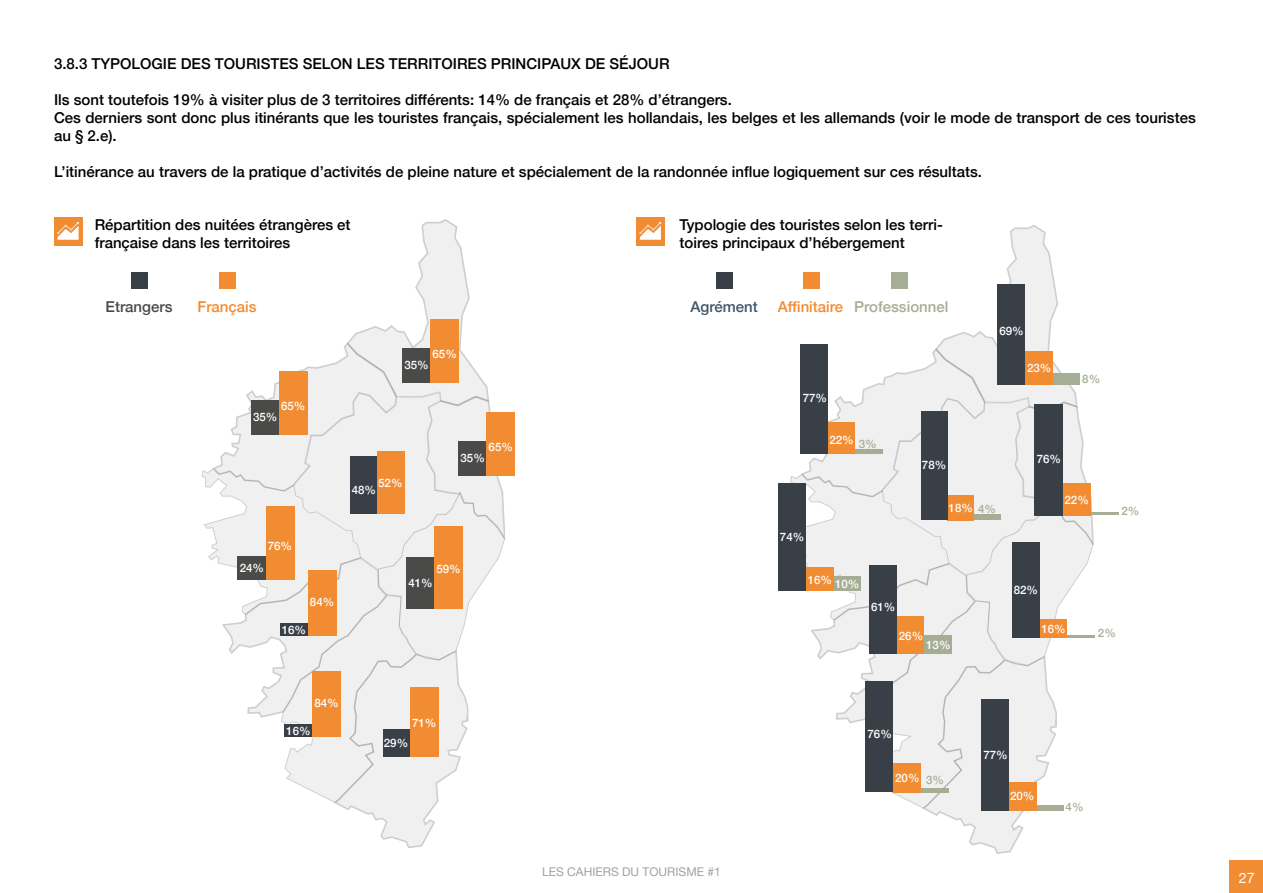
<style>
.page{position:relative;width:1263px;height:893px;background:#fff}
.page>*{position:absolute;margin:0;border:0;box-sizing:border-box;transform-origin:0 0}
.t1{font:500 15px/18px "Helvetica Neue";color:#000}
.t2{font:500 15px "Helvetica Neue";color:#a5ae94}
.t3{font:500 15px "Helvetica Neue";color:#4a4a49}
.t4{font:500 15px "Helvetica Neue";color:#f28c32}
.t5{font:500 15px "Helvetica Neue";color:#425668}
.t6{font:14.4px "Helvetica Neue";color:#fff}
.t7{font:12px "Helvetica Neue";color:#a69fa3}
.t8{font:500 11.55px "Helvetica Neue";color:#fff}
.t9{font:500 11.55px "Helvetica Neue";color:#a5ae94}
.s1{color:#f28c32}
.s2{color:#a5ae94}
</style>
<div class="page">
<svg style="left:201px;top:219px;width:304px;height:629px"></svg>
<svg style="left:790px;top:225px;width:305px;height:629px"></svg>
<div style="left:403px;top:348px;width:28px;height:34px;background:#4a4a49"></div>
<div style="left:251px;top:400px;width:28px;height:34px;background:#4a4a49"></div>
<div style="left:459px;top:442px;width:28px;height:34px;background:#4a4a49"></div>
<div style="left:431px;top:319px;width:28px;height:63px;background:#f28c32"></div>
<div style="left:279px;top:371px;width:28px;height:63px;background:#f28c32"></div>
<div style="left:487px;top:412px;width:28px;height:64px;background:#f28c32"></div>
<div style="left:350px;top:456px;width:27px;height:58px;background:#383f47"></div>
<div style="left:377px;top:451px;width:27px;height:63px;background:#f28c32"></div>
<div style="left:238px;top:557px;width:28px;height:23px;background:#4a4a49"></div>
<div style="left:266px;top:506px;width:28px;height:74px;background:#f28c32"></div>
<div style="left:407px;top:557px;width:28px;height:51px;background:#4a4a49"></div>
<div style="left:435px;top:526px;width:28px;height:82px;background:#f28c32"></div>
<div style="left:383px;top:729px;width:27px;height:28px;background:#383f47"></div>
<div style="left:410px;top:688px;width:28px;height:69px;background:#f28c32"></div>
<div style="left:284px;top:724px;width:29px;height:13px;background:#383f47"></div>
<div style="left:280px;top:623px;width:28px;height:13px;background:#383f47"></div>
<div style="left:313px;top:671px;width:28px;height:66px;background:#f28c32"></div>
<div style="left:308px;top:570px;width:28px;height:66px;background:#f28c32"></div>
<div style="left:54px;top:217px;width:29px;height:28px;background:#f28c32"></div>
<svg style="left:57px;top:222px;width:22px;height:18px"></svg>
<div style="left:636px;top:217px;width:29px;height:28px;background:#f28c32"></div>
<svg style="left:639px;top:222px;width:22px;height:18px"></svg>
<div style="left:131px;top:273px;width:17px;height:16px;background:#383f47"></div>
<div style="left:716px;top:273px;width:17px;height:16px;background:#383f47"></div>
<div style="left:891px;top:273px;width:17px;height:16px;background:#a5ae94"></div>
<div style="left:219px;top:273px;width:16px;height:16px;background:#f28c32"></div>
<div style="left:804px;top:273px;width:16px;height:16px;background:#f28c32"></div>
<div style="left:1052px;top:373px;width:28px;height:11px;background:#a5ae94"></div>
<div style="left:1025px;top:351px;width:28px;height:33px;background:#f28c32"></div>
<div style="left:997px;top:284px;width:28px;height:100px;background:#383f47"></div>
<hr style="left:1091px;top:512px;width:28px;height:3px;background:#a5ae94">
<div style="left:1063px;top:483px;width:28px;height:32px;background:#f28c32"></div>
<div style="left:1035px;top:404px;width:28px;height:111px;background:#383f47"></div>
<hr style="left:1067px;top:635px;width:28px;height:2px;background:#a5ae94">
<div style="left:1039px;top:619px;width:28px;height:18px;background:#f28c32"></div>
<div style="left:1011px;top:542px;width:28px;height:95px;background:#383f47"></div>
<div style="left:1036px;top:805px;width:28px;height:5px;background:#a5ae94"></div>
<div style="left:1009px;top:782px;width:28px;height:28px;background:#f28c32"></div>
<div style="left:981px;top:699px;width:28px;height:111px;background:#383f47"></div>
<hr style="left:921px;top:788px;width:28px;height:4px;background:#a5ae94">
<div style="left:893px;top:763px;width:28px;height:29px;background:#f28c32"></div>
<div style="left:865px;top:682px;width:28px;height:110px;background:#383f47"></div>
<div style="left:924px;top:635px;width:28px;height:19px;background:#a5ae94"></div>
<div style="left:896px;top:616px;width:28px;height:38px;background:#f28c32"></div>
<div style="left:869px;top:566px;width:27px;height:88px;background:#383f47"></div>
<div style="left:833px;top:576px;width:28px;height:15px;background:#a5ae94"></div>
<div style="left:806px;top:568px;width:28px;height:23px;background:#f28c32"></div>
<div style="left:778px;top:483px;width:28px;height:108px;background:#383f47"></div>
<div style="left:855px;top:449px;width:27px;height:5px;background:#a5ae94"></div>
<div style="left:828px;top:423px;width:27px;height:31px;background:#f28c32"></div>
<div style="left:801px;top:344px;width:27px;height:110px;background:#383f47"></div>
<div style="left:974px;top:514px;width:26px;height:6px;background:#a5ae94"></div>
<div style="left:947px;top:495px;width:27px;height:25px;background:#f28c32"></div>
<div style="left:921px;top:412px;width:26px;height:108px;background:#383f47"></div>
<div style="left:1230px;top:861px;width:33px;height:32px;background:#f28c32"></div>
<p class="t1" style="left:54px;top:53px;width:617px">3.8.3 TYPOLOGIE DES TOURISTES SELON LES TERRITOIRES PRINCIPAUX DE SÉJOUR</p>
<p class="t1" style="left:54px;top:90px;width:1143px">Ils sont toutefois 19% à visiter plus de 3 territoires différents: 14% de français et 28% d’étrangers.<br>Ces derniers sont donc plus itinérants que les touristes français, spécialement les hollandais, les belges et les allemands (voir le mode de transport de ces touristes au § 2.e).</p>
<p class="t1" style="left:54px;top:162px;width:929px">L’itinérance au travers de la pratique d’activités de pleine nature et spécialement de la randonnée influe logiquement sur ces résultats.</p>
<p class="t1" style="left:95px;top:215px;width:257px">Répartition des nuitées étrangères et française dans les territoires</p>
<p class="t1" style="left:680px;top:215px;width:265px">Typologie des touristes selon les terri&shy;toires principaux d’hébergement</p>
<p class="t3" style="left:106px;top:294px;width:68px">Etrangers</p>
<p class="t4" style="left:197px;top:294px;width:61px">Français</p>
<p class="t5" style="left:690px;top:294px;width:69px">Agrément</p>
<p class="t2" style="left:778px;top:294px;width:172px"><span class="s1">Affinitaire</span> Professionnel</p>
<p class="t8" style="left:432px;top:344px;width:26px">65%</p>
<p class="t8" style="left:281px;top:397px;width:26px">65%</p>
<p class="t8" style="left:253px;top:407px;width:26px">35%</p>
<p class="t8" style="left:404px;top:355px;width:26px">35%</p>
<p class="t8" style="left:489px;top:438px;width:26px">65%</p>
<p class="t8" style="left:460px;top:449px;width:26px">35%</p>
<p class="t8" style="left:803px;top:388px;width:26px">77%</p>
<p class="t8" style="left:829px;top:431px;width:49px">22% <span class="s2">3%</span></p>
<p class="t8" style="left:922px;top:456px;width:26px">78%</p>
<p class="t8" style="left:999px;top:321px;width:26px">69%</p>
<p class="t8" style="left:1027px;top:359px;width:26px">23%</p>
<p class="t9" style="left:1082px;top:370px;width:19px">8%</p>
<p class="t8" style="left:1037px;top:450px;width:26px">76%</p>
<p class="t8" style="left:268px;top:536px;width:26px">76%</p>
<p class="t8" style="left:240px;top:558px;width:26px">24%</p>
<p class="t8" style="left:378px;top:473px;width:26px">52%</p>
<p class="t8" style="left:352px;top:480px;width:26px">48%</p>
<p class="t8" style="left:310px;top:593px;width:26px">84%</p>
<p class="t8" style="left:436px;top:559px;width:26px">59%</p>
<p class="t8" style="left:408px;top:574px;width:26px">41%</p>
<p class="t8" style="left:780px;top:528px;width:26px">74%</p>
<p class="t8" style="left:808px;top:572px;width:53px">16% 10%</p>
<p class="t8" style="left:871px;top:597px;width:26px">61%</p>
<p class="t8" style="left:948px;top:498px;width:49px">18% <span class="s2">4%</span></p>
<p class="t8" style="left:1064px;top:490px;width:26px">22%</p>
<p class="t8" style="left:1014px;top:580px;width:26px">82%</p>
<p class="t9" style="left:1121px;top:501px;width:19px">2%</p>
<p class="t8" style="left:282px;top:620px;width:26px">16%</p>
<p class="t8" style="left:314px;top:694px;width:26px">84%</p>
<p class="t8" style="left:286px;top:721px;width:26px">16%</p>
<p class="t8" style="left:412px;top:713px;width:26px">71%</p>
<p class="t8" style="left:384px;top:734px;width:26px">29%</p>
<p class="t7" style="left:542px;top:863px;width:180px">LES CAHIERS DU TOURISME #1</p>
<p class="t8" style="left:899px;top:627px;width:26px">26%</p>
<p class="t8" style="left:926px;top:635px;width:26px">13%</p>
<p class="t8" style="left:867px;top:724px;width:26px">76%</p>
<p class="t8" style="left:895px;top:769px;width:26px">20%</p>
<p class="t9" style="left:926px;top:771px;width:19px">3%</p>
<p class="t8" style="left:1041px;top:620px;width:26px">16%</p>
<p class="t9" style="left:1098px;top:624px;width:19px">2%</p>
<p class="t8" style="left:983px;top:746px;width:26px">77%</p>
<p class="t8" style="left:1010px;top:787px;width:26px">20%</p>
<p class="t9" style="left:1065px;top:797px;width:19px">4%</p>
<p class="t6" style="left:1239px;top:867px;width:18px">27</p>
</div>
